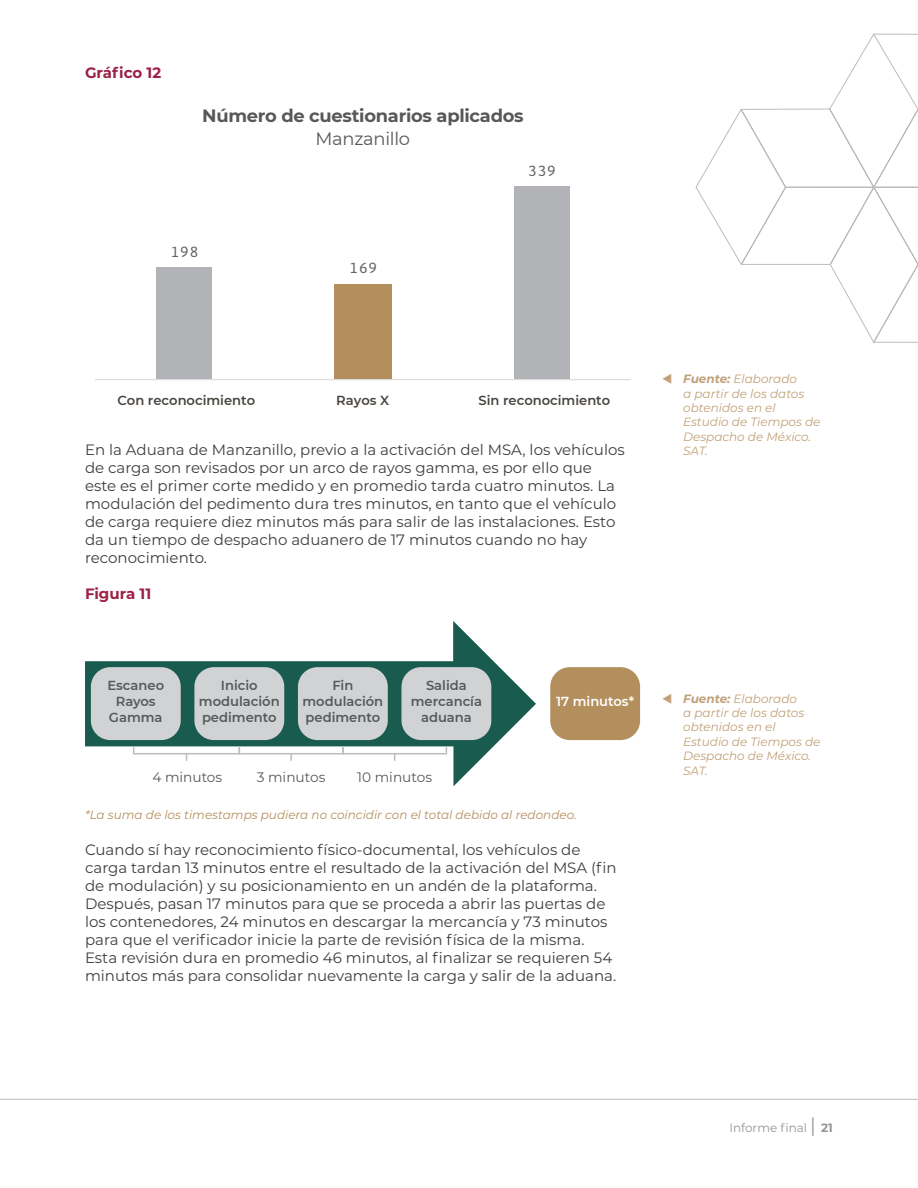
<style>
.page{position:relative;width:918px;height:1188px;background:#fff}
.page>*{position:absolute;margin:0;border:0;box-sizing:border-box;transform-origin:0 0}
.t1{font:700 17.85px "Montserrat";letter-spacing:-.015em;color:#57585a}
.t2{font:17.85px "Montserrat";letter-spacing:-.015em;color:#57585a}
.t3{font:15px/18px "Montserrat";color:#3e3e3f}
.t4{font:700 15px "Montserrat";color:#9c2146}
.t5{font:14.4px "Soberana Sans";letter-spacing:.015em;color:#636366}
.t6{font:14.25px "Soberana Sans";color:#636366}
.t7{font:13.65px "Montserrat";color:#57585a}
.t8{font:600 13.05px/15.8px "Montserrat";color:#57585a;text-align:center}
.t9{font:600 13.05px "Montserrat";color:#49443f}
.t10{font:600 13.05px "Montserrat";color:#fff}
.t11{font:italic 12px/14.4px "Montserrat";color:#c1a178}
.t12{font:italic 12px "Montserrat";color:#b48f5e}
.t13{font:12px "Montserrat";color:#939598}
.s1{font-weight:700}
.s2{font-size:19.5px}
</style>
<div class="page">
<svg style="left:695px;top:33px;width:223px;height:310px"></svg>
<hr style="left:0;top:1099px;width:918px;height:1px;background:#bcbdc0">
<div style="left:514px;top:187px;width:56px;height:192px;background:#b2b3b7"></div>
<div style="left:334px;top:284px;width:57px;height:95px;background:#b48f5e"></div>
<div style="left:156px;top:267px;width:56px;height:112px;background:#b2b3b7"></div>
<hr style="left:95px;top:379px;width:536px;height:1px;background:#dcdddf">
<svg style="left:85px;top:621px;width:451px;height:165px"></svg>
<div style="left:91px;top:667px;width:90px;height:73px;background:#d1d2d4;border-radius:20px"></div>
<div style="left:194px;top:667px;width:90px;height:73px;background:#d1d2d4;border-radius:20px"></div>
<div style="left:298px;top:667px;width:90px;height:73px;background:#d1d2d4;border-radius:20px"></div>
<div style="left:401px;top:667px;width:90px;height:73px;background:#d1d2d4;border-radius:20px"></div>
<div style="left:550px;top:667px;width:90px;height:73px;background:#b48f5e;border-radius:20px"></div>
<div style="left:239px;top:746px;width:105px;height:8px;border:2px solid #bcbdc0"></div>
<div style="left:342px;top:746px;width:105px;height:8px;border:2px solid #bcbdc0"></div>
<svg style="left:132px;top:745px;width:109px;height:16px"></svg>
<svg style="left:290px;top:754px;width:2px;height:7px"></svg>
<p class="t4" style="left:85px;top:62px;width:78px">Gráfico 12</p>
<p class="t1" style="left:202px;top:103px;width:323px">Número de cuestionarios aplicados</p>
<p class="t2" style="left:316px;top:126px;width:96px">Manzanillo</p>
<p class="t6" style="left:528px;top:162px;width:30px">339</p>
<p class="t5" style="left:170px;top:242px;width:30px">198</p>
<p class="t5" style="left:349px;top:258px;width:30px">169</p>
<p class="t9" style="left:117px;top:391px;width:139px">Con reconocimiento</p>
<p class="t9" style="left:336px;top:391px;width:55px">Rayos X</p>
<p class="t9" style="left:478px;top:391px;width:133px">Sin reconocimiento</p>
<p class="t3" style="left:85px;top:440px;width:541px">En la Aduana de Manzanillo, previo a la activación del MSA, los vehículos de carga son revisados por un arco de rayos gamma, es por ello que este es el primer corte medido y en promedio tarda cuatro minutos. La modulación del pedimento dura tres minutos, en tanto que el vehículo de carga requiere diez minutos más para salir de las instalaciones. Esto da un tiempo de despacho aduanero de 17 minutos cuando no hay reconocimiento.</p>
<p class="t4" style="left:85px;top:583px;width:68px">Figura 11</p>
<p class="t11" style="left:683px;top:371px;width:139px;text-indent:-21px">▼ <span class="s1">Fuente:</span> Elaborado<br>a partir de los datos obtenidos en el<br>Estudio de Tiempos de<br>Despacho de México.<br>SAT.</p>
<p class="t8" style="left:107px;top:677px;width:58px">Escaneo<br>Rayos<br>Gamma</p>
<p class="t8" style="left:199px;top:677px;width:82px">Inicio modulación pedimento</p>
<p class="t8" style="left:302px;top:677px;width:82px">Fin modulación pedimento</p>
<p class="t8" style="left:411px;top:677px;width:73px">Salida mercancía aduana</p>
<p class="t10" style="left:556px;top:692px;width:79px">17 minutos*</p>
<p class="t7" style="left:257px;top:767px;width:70px">3 minutos</p>
<p class="t7" style="left:357px;top:767px;width:76px">10 minutos</p>
<p class="t12" style="left:85px;top:806px;width:493px">*La suma de los timestamps pudiera no coincidir con el total debido al redondeo.</p>
<p class="t3" style="left:85px;top:840px;width:533px">Cuando sí hay reconocimiento físico-documental, los vehículos de carga tardan 13 minutos entre el resultado de la activación del MSA (fin de modulación) y su posicionamiento en un andén de la plataforma.<br>Después, pasan 17 minutos para que se proceda a abrir las puertas de los contenedores, 24 minutos en descargar la mercancía y 73 minutos para que el verificador inicie la parte de revisión física de la misma.<br>Esta revisión dura en promedio 46 minutos, al finalizar se requieren 54 minutos más para consolidar nuevamente la carga y salir de la aduana.</p>
<p class="t7" style="left:152px;top:767px;width:71px">4 minutos</p>
<p class="t11" style="left:683px;top:691px;width:139px;text-indent:-21px">▼ <span class="s1">Fuente:</span> Elaborado<br>a partir de los datos obtenidos en el<br>Estudio de Tiempos de<br>Despacho de México.<br>SAT.</p>
<p class="t13" style="left:729px;top:1119px;width:105px">Informe final <span class="s2">|</span> <span class="s1">21</span></p>
</div>
